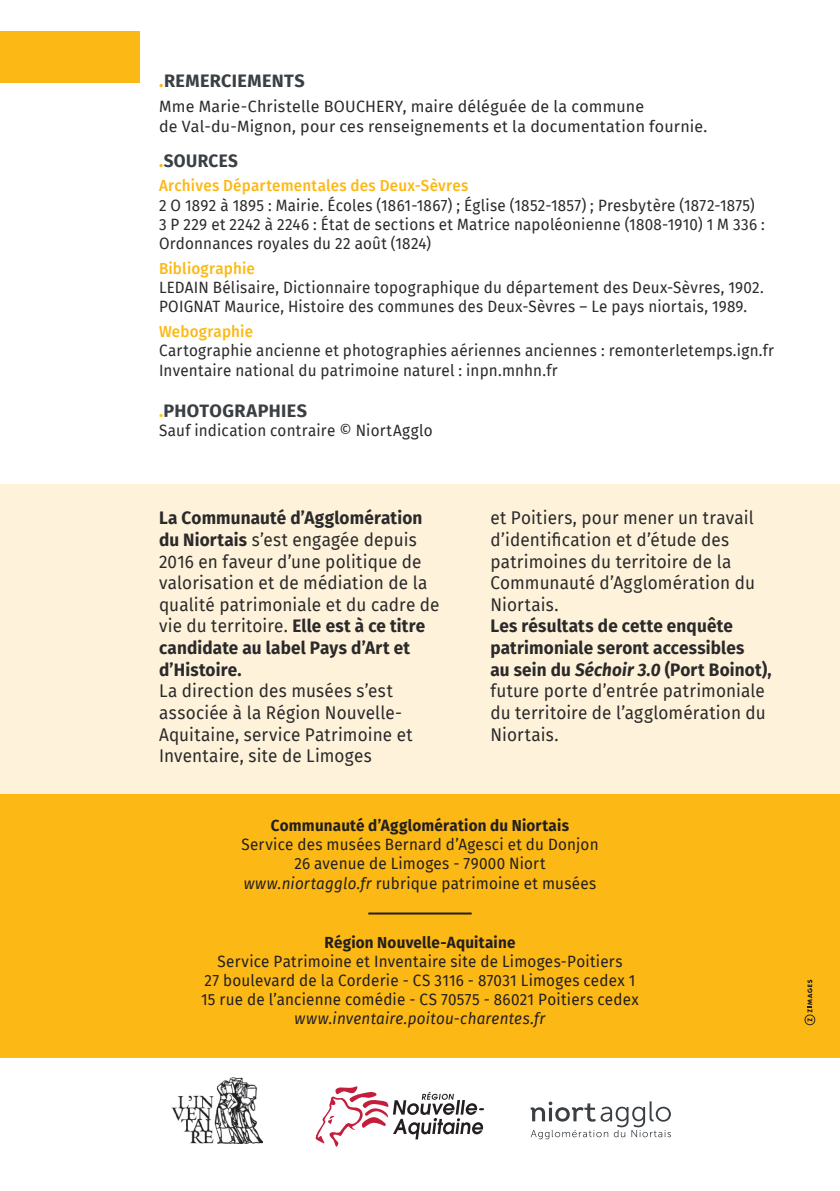
<style>
.page{position:relative;width:840px;height:1191px;background:#fff}
.page>*{position:absolute;margin:0;border:0;box-sizing:border-box;transform-origin:0 0}
.t1{font:18px/21.6px "Fira Sans";letter-spacing:.01em;color:#2b292a;scale:.95 1}
.t2{font:700 18px/21.6px "Fira Sans";letter-spacing:.01em;color:#2b292a;scale:.95 1}
.t3{font:700 18px "Fira Sans";letter-spacing:.02em;color:#3a3f43}
.t4{font:700 18px "Fira Sans";letter-spacing:.02em;color:#3a3f43;scale:.95 1}
.t5{font:16px/19.2px "Fira Sans";letter-spacing:.015em;color:#2b292a;scale:.95 1}
.t6{font:16px/19.2px "Fira Sans";letter-spacing:.015em;color:#231f20;text-align:center;scale:.95 1}
.t7{font:16px/19.2px "Fira Sans";letter-spacing:.015em;color:#2b292a}
.t8{font:500 16px "Fira Sans";letter-spacing:.015em;color:#fcb814;scale:.95 1}
.t9{font:700 16px "Fira Sans";letter-spacing:.015em;color:#231f20;scale:.95 1}
.t10{font:italic 16px "Fira Sans";letter-spacing:.015em;color:#231f20;scale:.95 1}
.s1{color:#fcb814}
.s2{color:#feca0a}
.s3{font-weight:700}
.s4{font-style:italic}
.s5{font-weight:400}
</style>
<div class="page">
<div style="left:0;top:484px;width:839px;height:315px;background:#fef3da"></div>
<svg style="left:530px;top:1101px;width:140px;height:38px"></svg>
<svg style="left:315px;top:1086px;width:169px;height:60px"></svg>
<img style="left:171px;top:1077px;width:91px;height:66px">
<div style="left:0;top:794px;width:839px;height:263px;background:#fcb814"></div>
<div style="left:0;top:31px;width:139px;height:51px;background:#fcb814"></div>
<hr style="left:368px;top:912px;width:103px;height:2px;background:#231f20">
<svg style="left:804px;top:979px;width:10px;height:46px"></svg>
<p class="t3" style="left:159px;top:66px;width:147px"><span class="s1">.</span>REMERCIEMENTS</p>
<p class="t7" style="left:159px;top:97px;width:549px">Mme Marie-Christelle BOUCHERY, maire déléguée de la commune<br>de Val-du-Mignon, pour ces renseignements et la documentation fournie.</p>
<p class="t4" style="left:159px;top:145px;width:85px"><span class="s1">.</span>SOURCES</p>
<p class="t8" style="left:159px;top:173px;width:327px">Archives Départementales des Deux-Sèvres</p>
<p class="t5" style="left:159px;top:195px;width:638px">2 O 1892 à 1895 : Mairie. Écoles (1861-1867) ; Église (1852-1857) ; Presbytère (1872-1875)<br>3 P 229 et 2242 à 2246 : État de sections et Matrice napoléonienne (1808-1910) 1 M 336 :<br>Ordonnances royales du 22 août (1824)</p>
<p class="t8" style="left:159px;top:255px;width:102px">Bibliographie</p>
<p class="t5" style="left:159px;top:277px;width:637px">LEDAIN Bélisaire, Dictionnaire topographique du département des Deux-Sèvres, 1902.<br>POIGNAT Maurice, Histoire des communes des Deux-Sèvres – Le pays niortais, 1989.</p>
<p class="t8" style="left:159px;top:319px;width:100px">Webographie</p>
<p class="t5" style="left:159px;top:341px;width:648px">Cartographie ancienne et photographies aériennes anciennes : remonterletemps.ign.fr<br>Inventaire national du patrimoine naturel : inpn.mnhn.fr</p>
<p class="t3" style="left:159px;top:395px;width:149px"><span class="s2">.</span>PHOTOGRAPHIES</p>
<p class="t5" style="left:159px;top:420px;width:289px">Sauf indication contraire © NiortAgglo</p>
<p class="t1" style="left:159px;top:507px;width:296px"><span class="s3">La Communauté d’Agglomération du Niortais</span> s’est engagée depuis<br>2016 en faveur d’une politique de valorisation et de médiation de la qualité patrimoniale et du cadre de vie du territoire. <span class="s3">Elle est à ce titre candidate au label Pays d’Art et d’Histoire.</span></p>
<p class="t1" style="left:159px;top:679px;width:268px">La direction des musées s’est associée à la Région Nouvelle-<br>Aquitaine, service Patrimoine et<br>Inventaire, site de Limoges</p>
<p class="t1" style="left:490px;top:507px;width:280px">et Poitiers, pour mener un travail d’identification et d’étude des patrimoines du territoire de la<br>Communauté d’Agglomération du<br>Niortais.</p>
<p class="t2" style="left:490px;top:614px;width:297px">Les résultats de cette enquête patrimoniale seront accessibles<br>au sein du <span class="s4">Séchoir 3.0</span> (Port Boinot), <span class="s5">future porte d’entrée patrimoniale du territoire de l’agglomération du<br>Niortais.</span></p>
<p class="t9" style="left:271px;top:812px;width:315px">Communauté d’Agglomération du Niortais</p>
<p class="t6" style="left:241px;top:834px;width:377px">Service des musées Bernard d’Agesci et du Donjon<br>26 avenue de Limoges - 79000 Niort <span class="s4">www.niortagglo.fr</span> rubrique patrimoine et musées</p>
<p class="t9" style="left:324px;top:928px;width:202px">Région Nouvelle-Aquitaine</p>
<p class="t6" style="left:201px;top:951px;width:462px">Service Patrimoine et Inventaire site de Limoges-Poitiers<br>27 boulevard de la Corderie - CS 3116 - 87031 Limoges cedex 1<br>15 rue de l’ancienne comédie - CS 70575 - 86021 Poitiers cedex</p>
<p class="t10" style="left:294px;top:1006px;width:265px">www.inventaire.poitou-charentes.fr</p>
</div>
